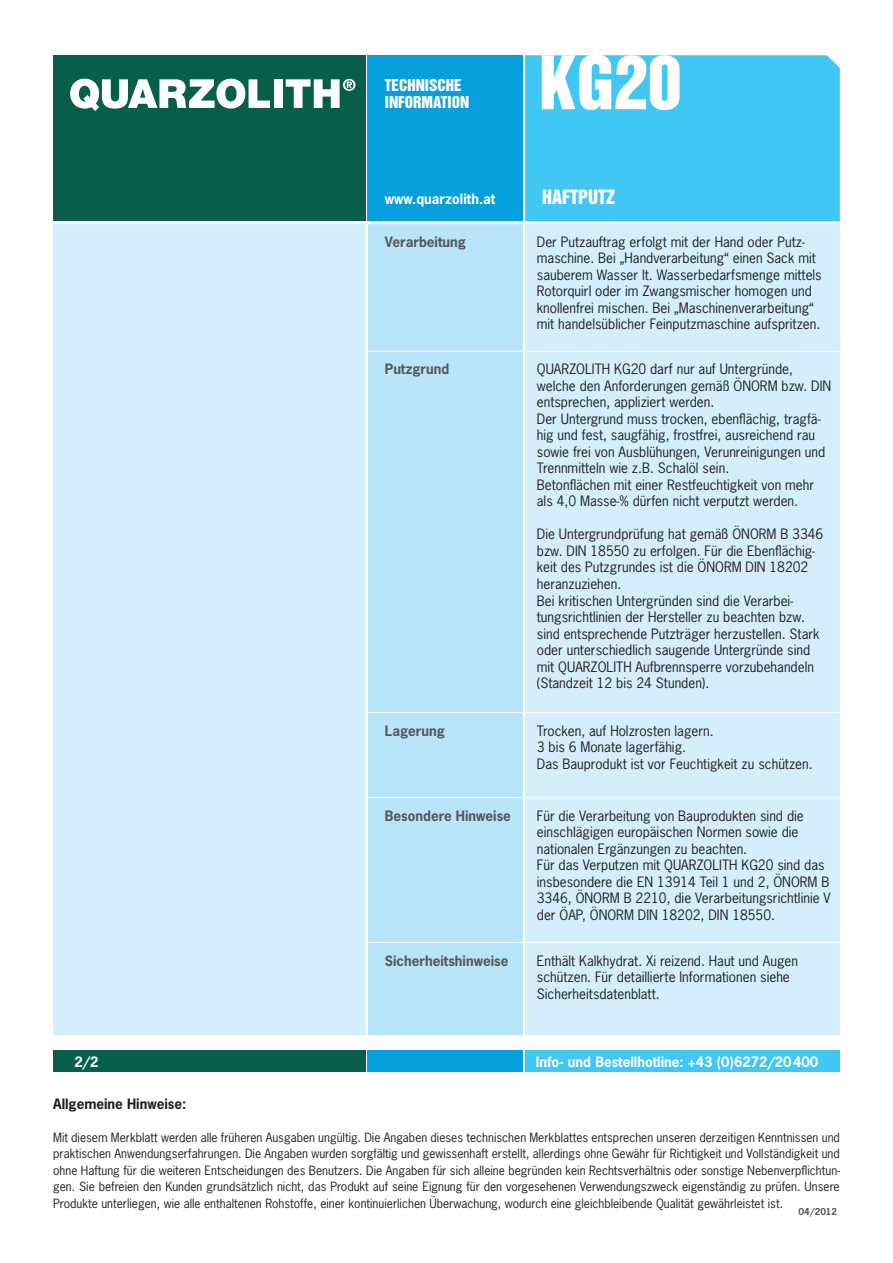
<style>
.page{position:relative;width:893px;height:1263px;background:#fff}
.page>*{position:absolute;margin:0;border:0;box-sizing:border-box;transform-origin:0 0}
.t1{font:67.5px "Helvetica Inserat LT Std";color:#fff}
.Subline_weiss{font:18px "Helvetica Inserat LT Std";color:#fff}
.Subline_weiss-2{font:15px/17.2px "Helvetica Inserat LT Std";color:#fff}
.Copy{font:13.5px/16.5px "News Gothic Std";color:#231f20}
.Copy-2{font:700 13.5px "News Gothic Std";color:#57585a}
.Copy-3{font:700 13.5px "News Gothic Std";color:#fff}
.t2{font:700 13.5px "News Gothic Std";color:#231f20}
.t3{font:12px/16.5px "News Gothic Std";color:#231f20;text-align:justify}
.Copy-4{font:700 9px "News Gothic Std";letter-spacing:.005em;color:#57585a}
</style>
<div class="page">
<div style="left:53px;top:1050px;width:313px;height:21px;background:#075f4a"></div>
<div style="left:368px;top:1050px;width:155px;height:21px;background:#069edb"></div>
<div style="left:525px;top:1050px;width:315px;height:21px;background:#40c7f4"></div>
<div style="left:53px;top:55px;width:313px;height:166px;background:#075f4a"></div>
<div style="left:525px;top:55px;width:315px;height:166px;background:#40c7f4"></div>
<div style="left:368px;top:55px;width:155px;height:166px;background:#069edb"></div>
<div style="left:368px;top:224px;width:155px;height:811px;background:#b9e5fa"></div>
<svg style="left:525px;top:224px;width:315px;height:811px;background:#d5effb"></svg>
<hr style="left:368px;top:351px;width:155px;height:1px;background:#fff">
<hr style="left:525px;top:351px;width:315px;height:1px;background:#fff">
<hr style="left:368px;top:712px;width:155px;height:1px;background:#fff">
<hr style="left:525px;top:712px;width:315px;height:1px;background:#fff">
<hr style="left:368px;top:797px;width:155px;height:1px;background:#fff">
<hr style="left:525px;top:797px;width:315px;height:1px;background:#fff">
<hr style="left:368px;top:942px;width:155px;height:1px;background:#fff">
<hr style="left:525px;top:942px;width:315px;height:1px;background:#fff">
<div style="left:53px;top:224px;width:314px;height:812px;background:#d4effb"></div>
<hr style="left:53px;top:1035px;width:315px;height:1px;background:#fff">
<hr style="left:366px;top:224px;width:2px;height:811px;background:#fff">
<svg style="left:70px;top:79px;width:200px;height:32px"></svg>
<div style="left:274px;top:79px;width:9px;height:29px;background:#fff"></div>
<svg style="left:286px;top:79px;width:69px;height:29px"></svg>
<p class="Subline_weiss-2" style="left:385px;top:77px;width:86px">TECHNISCHE<br>INFORMATION</p>
<p class="t1" style="left:539px;top:42px;width:144px">KG20</p>
<p class="Copy-3" style="left:385px;top:190px;width:112px">www.quarzolith.at</p>
<p class="Subline_weiss" style="left:542px;top:186px;width:75px">HAFTPUTZ</p>
<p class="Copy-2" style="left:385px;top:233px;width:83px">Verarbeitung</p>
<p class="Copy" style="left:537px;top:233px;width:286px">Der Putzauftrag erfolgt mit der Hand oder Putz&shy;maschine. Bei „Handverarbeitung“ einen Sack mit sauberem Wasser lt. Wasserbedarfsmenge mittels Rotorquirl oder im Zwangsmischer homogen und knollenfrei mischen. Bei „Maschinenverarbeitung“ mit handelsüblicher Feinputzmaschine aufspritzen.</p>
<p class="Copy-2" style="left:385px;top:360px;width:66px">Putzgrund</p>
<p class="Copy" style="left:537px;top:361px;width:296px">QUARZOLITH KG20 darf nur auf Untergründe, welche den Anforderungen gemäß ÖNORM bzw. DIN entsprechen, appliziert werden.</p>
<p class="Copy" style="left:537px;top:410px;width:290px">Der Untergrund muss trocken, ebenflächig, tragfä&shy;hig und fest, saugfähig, frostfrei, ausreichend rau sowie frei von Ausblühungen, Verunreinigungen und Trennmitteln wie z.B. Schalöl sein.</p>
<p class="Copy" style="left:537px;top:476px;width:279px">Betonflächen mit einer Restfeuchtigkeit von mehr als 4,0 Masse-% dürfen nicht verputzt werden.</p>
<p class="Copy" style="left:537px;top:526px;width:288px">Die Untergrundprüfung hat gemäß ÖNORM B 3346 bzw. DIN 18550 zu erfolgen. Für die Ebenflächig&shy;keit des Putzgrundes ist die ÖNORM DIN 18202 heranzuziehen.</p>
<p class="Copy" style="left:537px;top:592px;width:284px">Bei kritischen Untergründen sind die Verarbei&shy;tungsrichtlinien der Hersteller zu beachten bzw. sind entsprechende Putzträger herzustellen. Stark oder unterschiedlich saugende Untergründe sind mit QUARZOLITH Aufbrennsperre vorzubehandeln (Standzeit 12 bis 24 Stunden).</p>
<p class="Copy-2" style="left:385px;top:722px;width:62px">Lagerung</p>
<p class="Copy" style="left:537px;top:722px;width:178px">Trocken, auf Holzrosten lagern.</p>
<p class="Copy" style="left:537px;top:739px;width:151px">3 bis 6 Monate lagerfähig.</p>
<p class="Copy" style="left:537px;top:755px;width:277px">Das Bauprodukt ist vor Feuchtigkeit zu schützen.</p>
<p class="Copy-2" style="left:385px;top:807px;width:128px">Besondere Hinweise</p>
<p class="Copy" style="left:537px;top:807px;width:268px">Für die Verarbeitung von Bauprodukten sind die einschlägigen europäischen Normen sowie die nationalen Ergänzungen zu beachten.</p>
<p class="Copy" style="left:537px;top:857px;width:295px">Für das Verputzen mit QUARZOLITH KG20 sind das insbesondere die EN 13914 Teil 1 und 2, ÖNORM B 3346, ÖNORM B 2210, die Verarbeitungsrichtlinie V der ÖAP, ÖNORM DIN 18202, DIN 18550.</p>
<p class="Copy-2" style="left:385px;top:951px;width:125px">Sicherheitshinweise</p>
<p class="Copy" style="left:537px;top:952px;width:263px">Enthält Kalkhydrat. Xi reizend. Haut und Augen schützen. Für detaillierte Informationen siehe<br>Sicherheitsdatenblatt.</p>
<p class="Copy-3" style="left:74px;top:1053px;width:26px">2/2</p>
<p class="Copy-3" style="left:536px;top:1053px;width:284px">Info- und Bestellhotline: +43 (0)6272/20400</p>
<p class="t2" style="left:53px;top:1095px;width:135px">Allgemeine Hinweise:</p>
<p class="t3" style="left:53px;top:1129px;width:788px">Mit diesem Merkblatt werden alle früheren Ausgaben ungültig. Die Angaben dieses technischen Merkblattes entsprechen unseren derzeitigen Kenntnissen und praktischen Anwendungserfahrungen. Die Angaben wurden sorgfältig und gewissenhaft erstellt, allerdings ohne Gewähr für Richtigkeit und Vollständigkeit und ohne Haftung für die weiteren Entscheidungen des Benutzers. Die Angaben für sich alleine begründen kein Rechtsverhältnis oder sonstige Nebenverpflichtun&shy;gen. Sie befreien den Kunden grundsätzlich nicht, das Produkt auf seine Eignung für den vorgesehenen Verwendungszweck eigenständig zu prüfen. Unsere Produkte unterliegen, wie alle enthaltenen Rohstoffe, einer kontinuierlichen Überwachung, wodurch eine gleichbleibende Qualität gewährleistet ist.</p>
<p class="Copy-4" style="left:798px;top:1205px;width:40px">04/2012</p>
</div>
